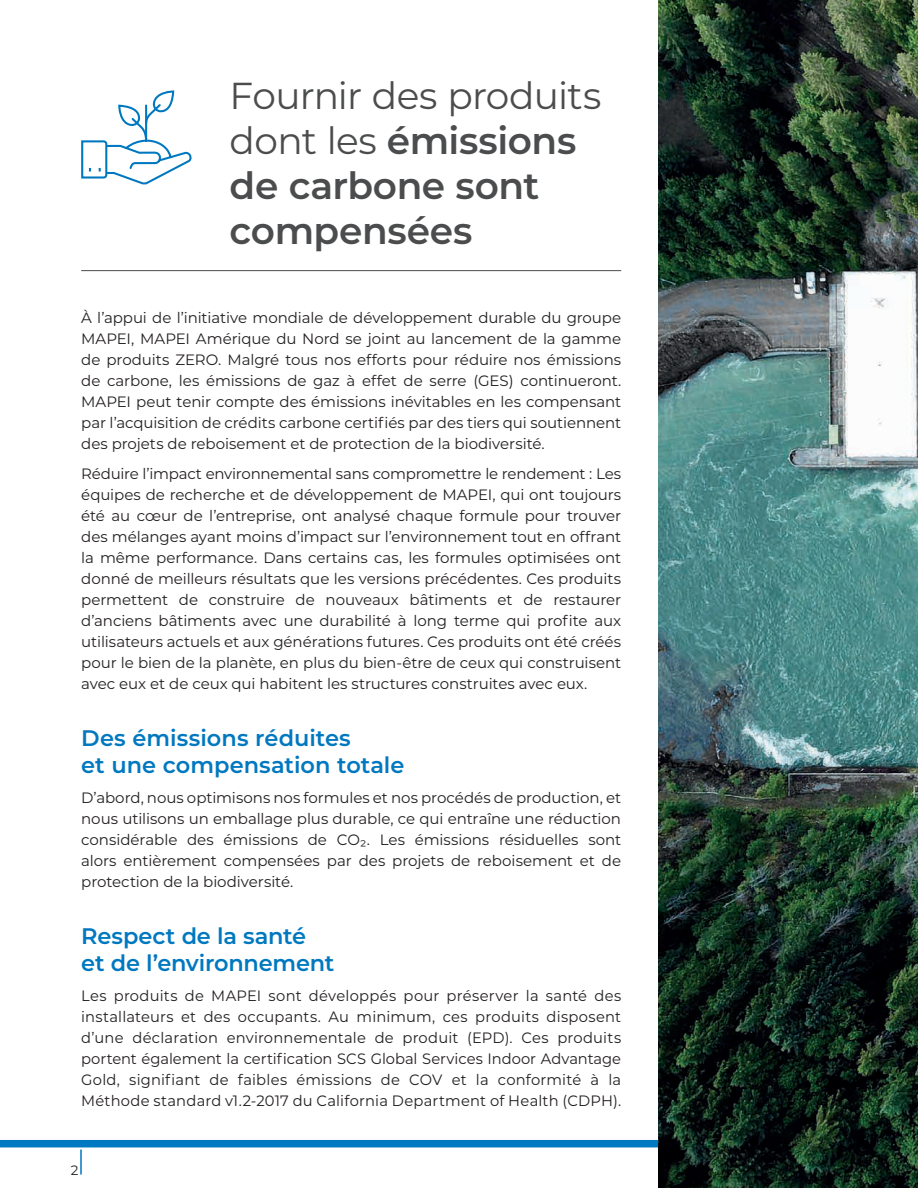
<style>
.page{position:relative;width:918px;height:1188px;background:#fff}
.page>*{position:absolute;margin:0;border:0;box-sizing:border-box;transform-origin:0 0}
.t1{font:600 37.5px/45px "Montserrat";letter-spacing:-.01em;color:#4b4c4d}
.t2{font:600 22.5px/27px "Montserrat";color:#0078c0}
.t3{font:15px/21px "Montserrat";color:#231f20;text-align:justify}
.t4{font:13.5px "Montserrat";color:#231f20}
.s1{font-weight:400}
</style>
<div class="page">
<div style="left:0;top:1140px;width:918px;height:7px;background:#0079c2"></div>
<svg style="left:81px;top:1150px;width:1px;height:24px"></svg>
<hr style="left:81px;top:270px;width:540px;height:1px;background:#4b4c4d">
<img style="left:659px;top:0;width:259px;height:1188px">
<svg style="left:81px;top:90px;width:111px;height:95px"></svg>
<h1 class="t1" style="left:230px;top:72px;width:373px"><span class="s1">Fournir des produits dont les</span> émissions de carbone sont compensées</h1>
<p class="t3" style="left:81px;top:307px;width:542px">À l’appui de l’initiative mondiale de développement durable du groupe MAPEI, MAPEI Amérique du Nord se joint au lancement de la gamme de produits ZERO. Malgré tous nos efforts pour réduire nos émissions de carbone, les émissions de gaz à effet de serre (GES) continueront.<br>MAPEI peut tenir compte des émissions inévitables en les compensant par l’acquisition de crédits carbone certifiés par des tiers qui soutiennent des projets de reboisement et de protection de la biodiversité.</p>
<p class="t3" style="left:81px;top:463px;width:542px">Réduire l’impact environnemental sans compromettre le rendement : Les équipes de recherche et de développement de MAPEI, qui ont toujours été au cœur de l’entreprise, ont analysé chaque formule pour trouver des mélanges ayant moins d’impact sur l’environnement tout en offrant la même performance. Dans certains cas, les formules optimisées ont donné de meilleurs résultats que les versions précédentes. Ces produits permettent de construire de nouveaux bâtiments et de restaurer d’anciens bâtiments avec une durabilité à long terme qui profite aux utilisateurs actuels et aux générations futures. Ces produits ont été créés pour le bien de la planète, en plus du bien-être de ceux qui construisent avec eux et de ceux qui habitent les structures construites avec eux.</p>
<h2 class="t2" style="left:81px;top:724px;width:325px">Des émissions réduites<br>et une compensation totale</h2>
<p class="t3" style="left:81px;top:787px;width:542px">D’abord, nous optimisons nos formules et nos procédés de production, et nous utilisons un emballage plus durable, ce qui entraîne une réduction considérable des émissions de CO2. Les émissions résiduelles sont alors entièrement compensées par des projets de reboisement et de protection de la biodiversité.</p>
<h2 class="t2" style="left:81px;top:922px;width:255px">Respect de la santé et de l’environnement</h2>
<p class="t3" style="left:81px;top:985px;width:542px">Les produits de MAPEI sont développés pour préserver la santé des installateurs et des occupants. Au minimum, ces produits disposent d’une déclaration environnementale de produit (EPD). Ces produits portent également la certification SCS Global Services Indoor Advantage Gold, signifiant de faibles émissions de COV et la conformité à la Méthode standard v1.2-2017 du California Department of Health (CDPH).</p>
<p class="t4" style="left:71px;top:1160px;width:9px">2</p>
</div>
